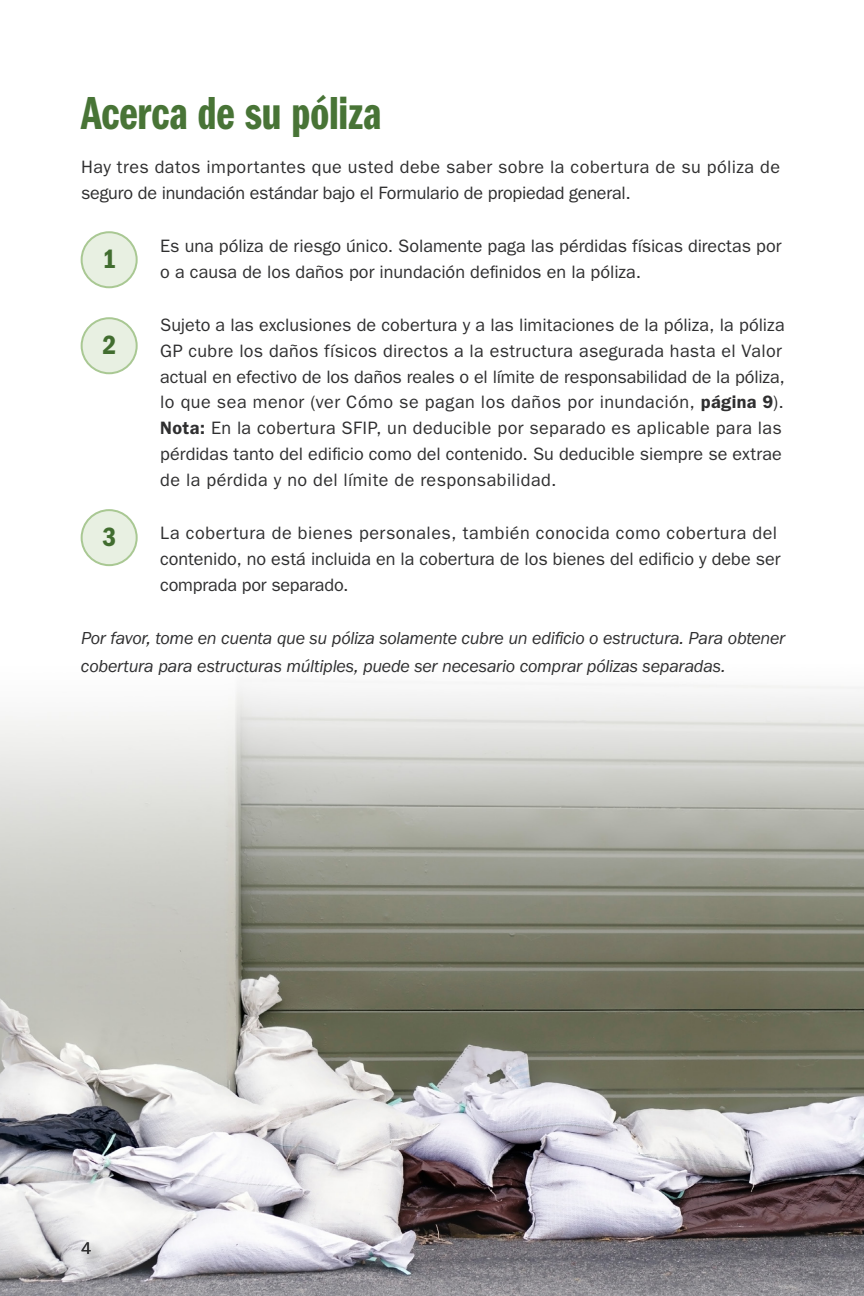
<style>
.page{position:relative;width:864px;height:1296px;background:#fff}
.page>*{position:absolute;margin:0;border:0;box-sizing:border-box;transform-origin:0 0}
.Section_Title{font:48px "ITC Franklin Gothic Std Dm Cp";color:#487436}
.t1{font:27.4px "ITC Franklin Gothic Std Dm Cd";color:#487436}
.Lbody{font:18px/26px "ITC Franklin Gothic Std";letter-spacing:.005em;color:#2f2f30}
.t2{font:italic 18px/28px "ITC Franklin Gothic Std";letter-spacing:-.015em;color:#2f2f30}
.Body_Text_Last{font:18px/26px "ITC Franklin Gothic Std";letter-spacing:.015em;color:#2f2f30}
.t3{font:17px "ITC Franklin Gothic Std";color:#2f2f30}
.s1{font-weight:600}
</style>
<div class="page">
<img style="left:0;top:509px;width:864px;height:787px">
<div style="left:82px;top:232px;width:55px;height:55px;background:#e8f0e2;border-radius:50%"></div>
<div style="left:81px;top:231px;width:57px;height:57px;border:2px solid #a9c893;border-radius:50%"></div>
<div style="left:82px;top:318px;width:55px;height:55px;background:#e8f0e2;border-radius:50%"></div>
<div style="left:81px;top:317px;width:57px;height:57px;border:2px solid #a9c893;border-radius:50%"></div>
<div style="left:82px;top:510px;width:55px;height:55px;background:#e8f0e2;border-radius:50%"></div>
<div style="left:81px;top:509px;width:57px;height:57px;border:2px solid #a9c893;border-radius:50%"></div>
<div style="left:79px;top:1238px;width:28px;height:32px;background:#000;opacity:.75"></div>
<h2 class="Section_Title" style="left:81px;top:86px;width:302px">Acerca de su póliza</h2>
<p class="Body_Text_Last" style="left:81px;top:154px;width:701px">Hay tres datos importantes que usted debe saber sobre la cobertura de su póliza de seguro de inundación estándar bajo el Formulario de propiedad general.</p>
<p class="t1" style="left:102px;top:244px;width:16px">1</p>
<p class="Lbody" style="left:160px;top:233px;width:623px">Es una póliza de riesgo único. Solamente paga las pérdidas físicas directas por o a causa de los daños por inundación definidos en la póliza.</p>
<p class="t1" style="left:102px;top:330px;width:16px">2</p>
<p class="Lbody" style="left:160px;top:312px;width:626px">Sujeto a las exclusiones de cobertura y a las limitaciones de la póliza, la póliza</p>
<p class="Lbody" style="left:160px;top:338px;width:626px">GP cubre los daños físicos directos a la estructura asegurada hasta el Valor actual en efectivo de los daños reales o el límite de responsabilidad de la póliza, lo que sea menor (ver Cómo se pagan los daños por inundación, <span class="s1">página 9</span>).<br><span class="s1">Nota:</span> En la cobertura SFIP, un deducible por separado es aplicable para las pérdidas tanto del edificio como del contenido. Su deducible siempre se extrae de la pérdida y no del límite de responsabilidad.</p>
<p class="t1" style="left:102px;top:522px;width:16px">3</p>
<p class="Lbody" style="left:160px;top:520px;width:622px">La cobertura de bienes personales, también conocida como cobertura del contenido, no está incluida en la cobertura de los bienes del edificio y debe ser comprada por separado.</p>
<p class="t2" style="left:81px;top:625px;width:706px">Por favor, tome en cuenta que su póliza solamente cubre un edificio o estructura. Para obtener cobertura para estructuras múltiples, puede ser necesario comprar pólizas separadas.</p>
<p class="t3" style="left:81px;top:1239px;width:12px">4</p>
</div>
